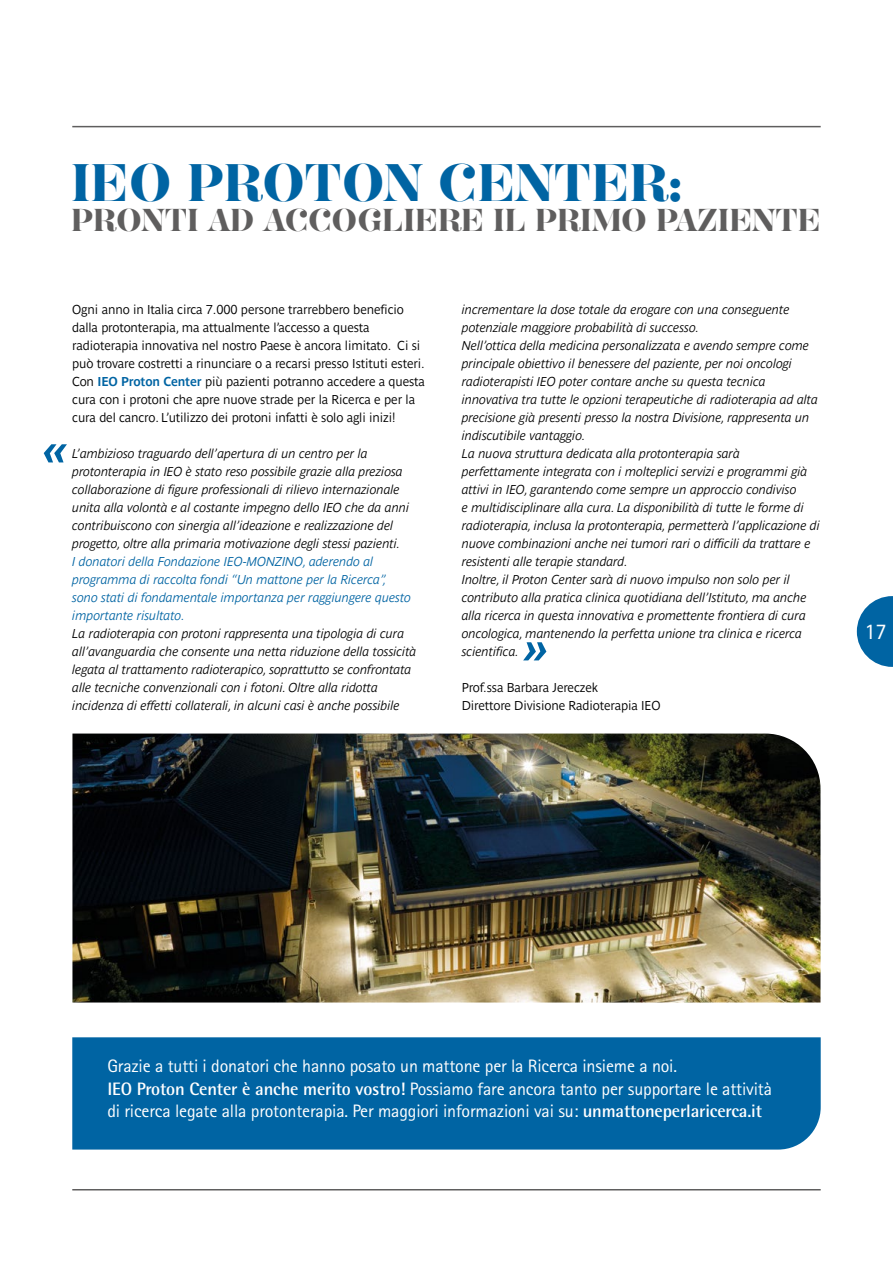
<style>
.page{position:relative;width:893px;height:1263px;background:#fff}
.page>*{position:absolute;margin:0;border:0;box-sizing:border-box;transform-origin:0 0}
.t1{font:600 45px "Hera Big";color:#0064a3}
.t2{font:600 27px "Hera Big";color:#5f5e5e}
.t3{font:22.5px "Rotis Sans Serif Std";color:#fff}
.t4{font:18px/22.5px "Rotis Sans Serif Std";letter-spacing:-.01em;color:#fff}
.t5{font:italic 12.75px/18px "Parisine Std Gris";letter-spacing:-.01em;color:#000}
.t6{font:12.75px/18px "Parisine Std Gris";letter-spacing:-.01em;color:#000}
.t7{font:italic 12.75px/18px "Parisine Std Gris";letter-spacing:-.01em;color:#0064a3}
.s1{font-weight:700;color:#0064a3}
.s2{font-family:"Rotis Semi Sans Std";font-weight:700}
</style>
<div class="page">
<hr style="left:72px;top:126px;width:749px;height:1px;background:#5f5e5e">
<hr style="left:72px;top:1189px;width:749px;height:1px;background:#5f5e5e">
<svg style="left:857px;top:596px;width:36px;height:71px"></svg>
<div style="left:72px;top:1037px;width:749px;height:112px;background:#0064a3"></div>
<svg style="left:44px;top:444px;width:23px;height:18px"></svg>
<svg style="left:523px;top:642px;width:23px;height:18px"></svg>
<img style="left:72px;top:733px;width:748px;height:269px">
<h1 class="t1" style="left:71px;top:147px;width:613px">IEO PROTON CENTER:</h1>
<h2 class="t2" style="left:71px;top:199px;width:751px">PRONTI AD ACCOGLIERE IL PRIMO PAZIENTE</h2>
<p class="t6" style="left:72px;top:300px;width:354px">Ogni anno in Italia circa 7.000 persone trarrebbero beneficio dalla protonterapia, ma attualmente l’accesso a questa radioterapia innovativa nel nostro Paese è ancora limitato. Ci si può trovare costretti a rinunciare o a recarsi presso Istituti esteri.<br>Con <span class="s1">IEO Proton Center</span> più pazienti potranno accedere a questa cura con i protoni che apre nuove strade per la Ricerca e per la cura del cancro. L’utilizzo dei protoni infatti è solo agli inizi!</p>
<p class="t5" style="left:72px;top:444px;width:338px">L’ambizioso traguardo dell’apertura di un centro per la protonterapia in IEO è stato reso possibile grazie alla preziosa collaborazione di figure professionali di rilievo internazionale unita alla volontà e al costante impegno dello IEO che da anni contribuiscono con sinergia all’ideazione e realizzazione del progetto, oltre alla primaria motivazione degli stessi pazienti.</p>
<p class="t7" style="left:72px;top:552px;width:340px">I donatori della Fondazione IEO-MONZINO, aderendo al programma di raccolta fondi “Un mattone per la Ricerca”, sono stati di fondamentale importanza per raggiungere questo importante risultato.</p>
<p class="t5" style="left:72px;top:624px;width:346px">La radioterapia con protoni rappresenta una tipologia di cura all’avanguardia che consente una netta riduzione della tossicità legata al trattamento radioterapico, soprattutto se confrontata alle tecniche convenzionali con i fotoni. Oltre alla ridotta incidenza di effetti collaterali, in alcuni casi è anche possibile</p>
<p class="t5" style="left:462px;top:300px;width:360px">incrementare la dose totale da erogare con una conseguente potenziale maggiore probabilità di successo.<br>Nell’ottica della medicina personalizzata e avendo sempre come principale obiettivo il benessere del paziente, per noi oncologi radioterapisti IEO poter contare anche su questa tecnica innovativa tra tutte le opzioni terapeutiche di radioterapia ad alta precisione già presenti presso la nostra Divisione, rappresenta un indiscutibile vantaggio.<br>La nuova struttura dedicata alla protonterapia sarà perfettamente integrata con i molteplici servizi e programmi già attivi in IEO, garantendo come sempre un approccio condiviso<br>e multidisciplinare alla cura. La disponibilità di tutte le forme di radioterapia, inclusa la protonterapia, permetterà l’applicazione di nuove combinazioni anche nei tumori rari o difficili da trattare e resistenti alle terapie standard.<br>Inoltre, il Proton Center sarà di nuovo impulso non solo per il contributo alla pratica clinica quotidiana dell’Istituto, ma anche alla ricerca in questa innovativa e promettente frontiera di cura oncologica, mantenendo la perfetta unione tra clinica e ricerca scientifica.</p>
<p class="t6" style="left:462px;top:678px;width:200px">Prof.ssa Barbara Jereczek<br>Direttore Divisione Radioterapia IEO</p>
<h3 class="t3" style="left:864px;top:619px;width:24px">17</h3>
<p class="t4" style="left:107px;top:1055px;width:666px">Grazie a tutti i donatori che hanno posato un mattone per la Ricerca insieme a noi.<br><span class="s2">IEO Proton Center è anche merito vostro!</span> Possiamo fare ancora tanto per supportare le attività di ricerca legate alla protonterapia. Per maggiori informazioni vai su: <span class="s2">unmattoneperlaricerca.it</span></p>
</div>
